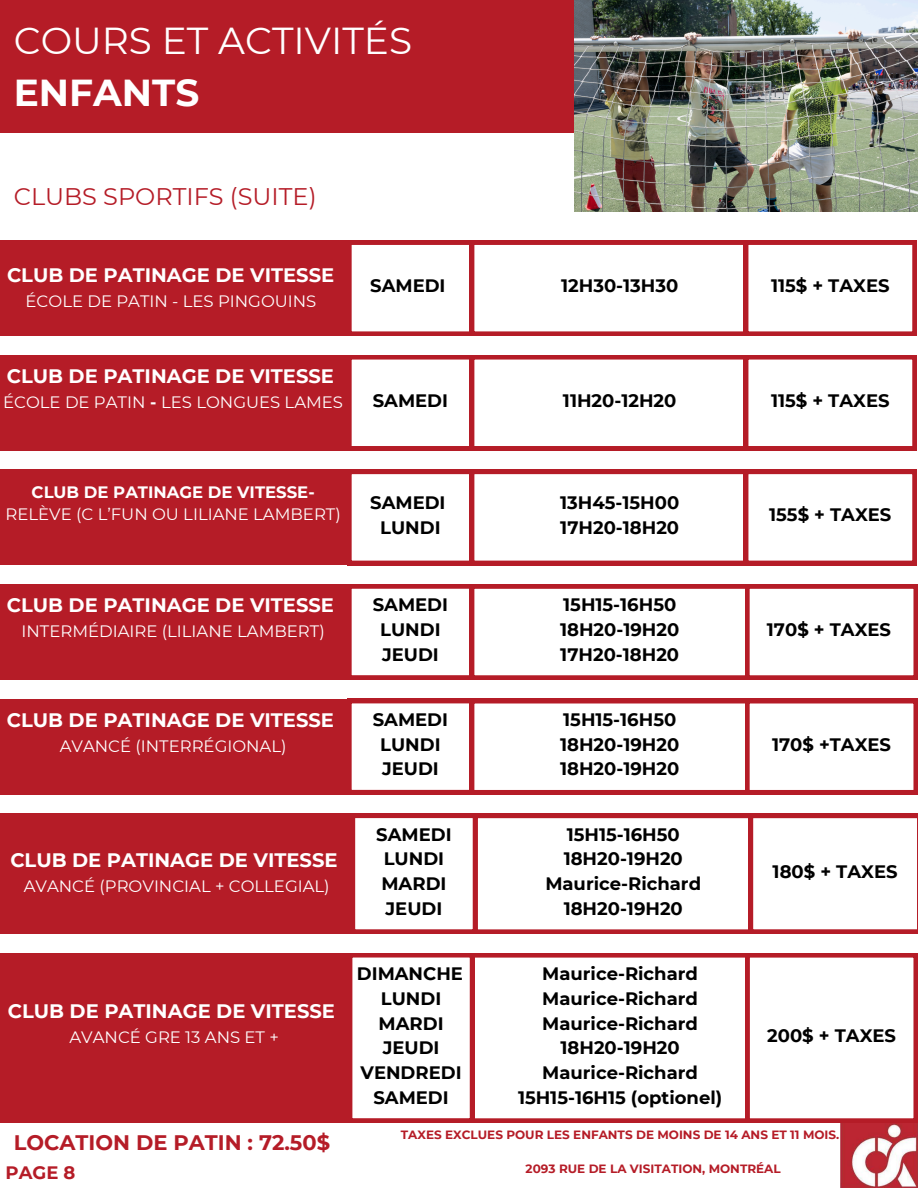
<style>
.page{position:relative;width:918px;height:1188px;background:#fff}
.page>*{position:absolute;margin:0;border:0;box-sizing:border-box;transform-origin:0 0}
.t1{font:37.5px/51.8px "Montserrat";color:#fff}
.t2{font:24px "Montserrat";color:#b51c27}
.t3{font:700 21px "Montserrat";color:#b51c27}
.t4{font:700 19.5px "Montserrat";color:#fff}
.t5{font:700 18px/24.8px "Montserrat";color:#000;text-align:center}
.t6{font:700 18px "Montserrat";color:#b51c27}
.t7{font:16.5px/22.5px "Montserrat";color:#fff;text-align:center}
.t8{font:700 12px "Montserrat";color:#b51c27}
.s1{font-weight:700}
</style>
<div class="page">
<img style="left:841px;top:1123px;width:77px;height:65px">
<div style="left:0;top:0;width:595px;height:132px;background:#b51c27"></div>
<img style="left:575px;top:0;width:343px;height:212px">
<div style="left:0;top:470px;width:350px;height:95px;background:#b51c27"></div>
<svg style="left:350px;top:470px;width:567px;height:95px"></svg>
<div style="left:0;top:953px;width:350px;height:170px;background:#b51c27"></div>
<svg style="left:350px;top:953px;width:120px;height:170px"></svg>
<svg style="left:470px;top:953px;width:275px;height:170px"></svg>
<svg style="left:745px;top:953px;width:173px;height:170px"></svg>
<div style="left:0;top:240px;width:350px;height:96px;background:#b51c27"></div>
<svg style="left:350px;top:240px;width:567px;height:96px"></svg>
<div style="left:0;top:355px;width:350px;height:96px;background:#b51c27"></div>
<svg style="left:350px;top:355px;width:567px;height:96px"></svg>
<div style="left:0;top:814px;width:353px;height:120px;background:#b51c27"></div>
<svg style="left:353px;top:814px;width:565px;height:120px"></svg>
<div style="left:0;top:699px;width:350px;height:95px;background:#b51c27"></div>
<svg style="left:350px;top:699px;width:568px;height:95px"></svg>
<div style="left:0;top:584px;width:350px;height:96px;background:#b51c27"></div>
<svg style="left:350px;top:584px;width:568px;height:96px"></svg>
<p class="t1" style="left:14px;top:15px;width:400px">COURS ET ACTIVITÉS<br><span class="s1">ENFANTS</span></p>
<p class="t2" style="left:14px;top:182px;width:304px">CLUBS SPORTIFS (SUITE)</p>
<h5 class="t4" style="left:7px;top:263px;width:329px">CLUB DE PATINAGE DE VITESSE</h5>
<h5 class="t7" style="left:26px;top:290px;width:292px">ÉCOLE DE PATIN - LES PINGOUINS</h5>
<h6 class="t5" style="left:370px;top:273px;width:77px">SAMEDI</h6>
<h5 class="t5" style="left:561px;top:273px;width:119px">12H30-13H30</h5>
<h5 class="t5" style="left:771px;top:273px;width:120px">115$ + TAXES</h5>
<h5 class="t4" style="left:7px;top:364px;width:329px">CLUB DE PATINAGE DE VITESSE</h5>
<h5 class="t7" style="left:3px;top:391px;width:341px">ÉCOLE DE PATIN <span class="s1">-</span> LES LONGUES LAMES</h5>
<h4 class="t5" style="left:373px;top:388px;width:77px">SAMEDI</h4>
<h5 class="t5" style="left:563px;top:388px;width:115px">11H20-12H20</h5>
<h5 class="t5" style="left:771px;top:388px;width:120px">115$ + TAXES</h5>
<p class="t7" style="left:6px;top:481px;width:337px"><span class="s1">CLUB DE PATINAGE DE VITESSE-<br></span>RELÈVE (C L’FUN OU LILIANE LAMBERT)</p>
<h2 class="t5" style="left:370px;top:490px;width:77px">SAMEDI<br>LUNDI</h2>
<h6 class="t5" style="left:560px;top:490px;width:121px;text-align:left">13H45-15H00<br>17H20-18H20</h6>
<h5 class="t5" style="left:769px;top:503px;width:124px">155$ + TAXES</h5>
<p class="t4" style="left:7px;top:593px;width:329px">CLUB DE PATINAGE DE VITESSE</p>
<p class="t7" style="left:22px;top:620px;width:305px">INTERMÉDIAIRE (LILIANE LAMBERT)</p>
<p class="t5" style="left:373px;top:592px;width:77px">SAMEDI<br>LUNDI<br>JEUDI</p>
<p class="t5" style="left:560px;top:592px;width:121px;text-align:left">15H15-16H50<br>18H20-19H20<br>17H20-18H20</p>
<h5 class="t4" style="left:7px;top:708px;width:329px">CLUB DE PATINAGE DE VITESSE</h5>
<h5 class="t7" style="left:60px;top:735px;width:228px">AVANCÉ (INTERRÉGIONAL)</h5>
<h4 class="t5" style="left:373px;top:707px;width:77px">SAMEDI<br>LUNDI<br>JEUDI</h4>
<h5 class="t5" style="left:560px;top:707px;width:121px;text-align:left">15H15-16H50<br>18H20-19H20<br>18H20-19H20</h5>
<h5 class="t4" style="left:10px;top:849px;width:329px">CLUB DE PATINAGE DE VITESSE</h5>
<h5 class="t7" style="left:24px;top:875px;width:307px">AVANCÉ (PROVINCIAL + COLLEGIAL)</h5>
<h6 class="t5" style="left:376px;top:822px;width:77px;text-align:left">SAMEDI<br>LUNDI<br>MARDI<br>JEUDI</h6>
<h5 class="t5" style="left:567px;top:822px;width:115px">15H15-16H50</h5>
<p class="t5" style="left:564px;top:847px;width:121px">18H20-19H20</p>
<p class="t5" style="left:545px;top:871px;width:157px">Maurice-Richard</p>
<p class="t5" style="left:564px;top:896px;width:121px">18H20-19H20</p>
<h5 class="t4" style="left:8px;top:999px;width:329px">CLUB DE PATINAGE DE VITESSE</h5>
<h5 class="t7" style="left:70px;top:1026px;width:211px">AVANCÉ GRE 13 ANS ET +</h5>
<h5 class="t5" style="left:357px;top:961px;width:108px">DIMANCHE<br>LUNDI<br>MARDI<br>JEUDI<br>VENDREDI<br>SAMEDI</h5>
<h4 class="t5" style="left:542px;top:961px;width:157px">Maurice-Richard</h4>
<h5 class="t5" style="left:542px;top:986px;width:157px">Maurice-Richard</h5>
<h5 class="t5" style="left:542px;top:1011px;width:157px">Maurice-Richard</h5>
<h5 class="t5" style="left:561px;top:1036px;width:121px">18H20-19H20</h5>
<h6 class="t5" style="left:542px;top:1060px;width:157px">Maurice-Richard</h6>
<h5 class="t5" style="left:518px;top:1085px;width:206px">15H15-16H15 (optionel)</h5>
<p class="t5" style="left:767px;top:617px;width:126px">170$ + TAXES</p>
<p class="t5" style="left:772px;top:732px;width:121px">170$ +TAXES</p>
<p class="t5" style="left:773px;top:859px;width:126px">180$ + TAXES</p>
<h5 class="t5" style="left:767px;top:1023px;width:130px">200$ + TAXES</h5>
<p class="t3" style="left:14px;top:1130px;width:318px">LOCATION DE PATIN : 72.50$</p>
<h3 class="t8" style="left:401px;top:1128px;width:440px">TAXES EXCLUES POUR LES ENFANTS DE MOINS DE 14 ANS ET 11 MOIS.</h3>
<h5 class="t6" style="left:6px;top:1161px;width:71px">PAGE 8</h5>
<h1 class="t8" style="left:526px;top:1162px;width:257px">2093 RUE DE LA VISITATION, MONTRÉAL</h1>
</div>
